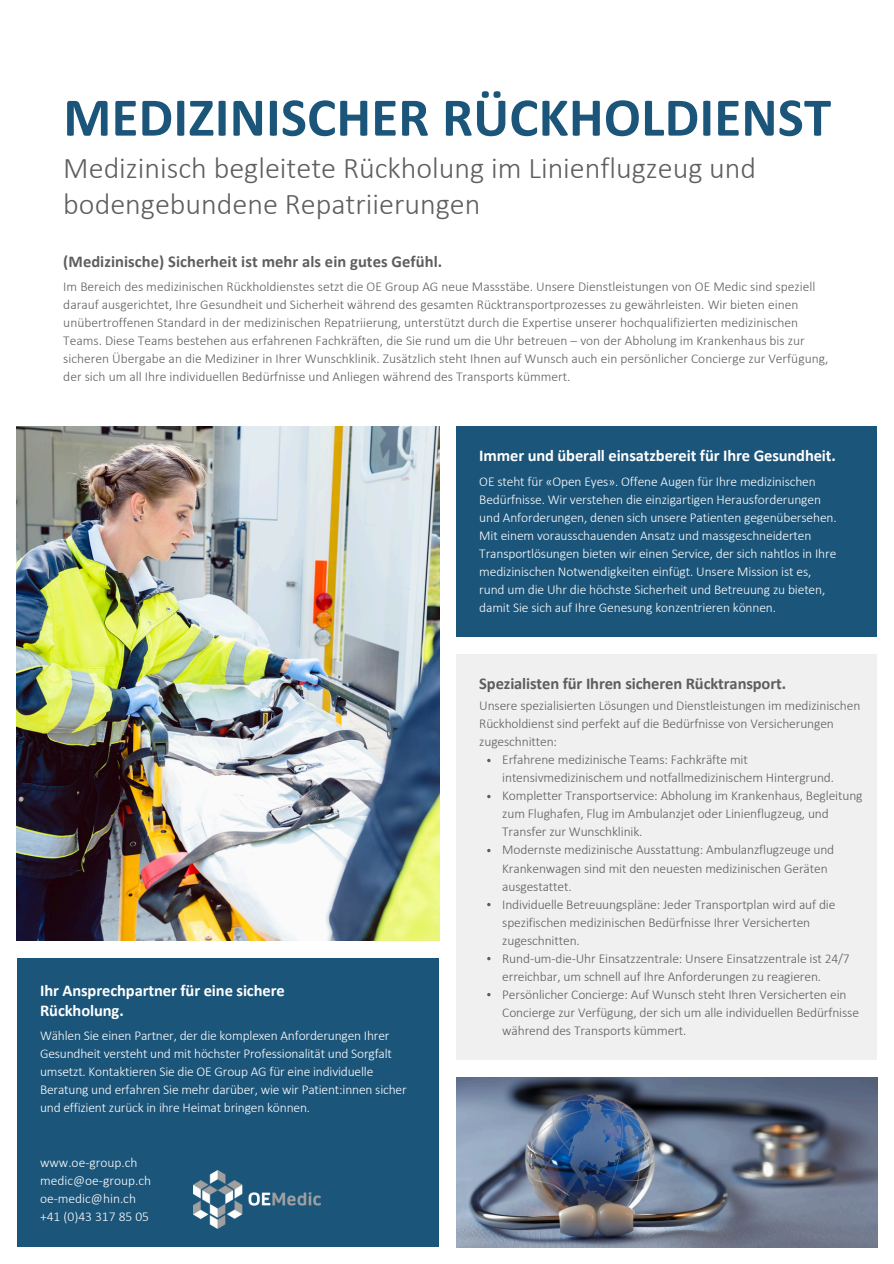
<style>
.page{position:relative;width:894px;height:1264px;background:#fff}
.page>*{position:absolute;margin:0;border:0;box-sizing:border-box;transform-origin:0 0}
.t1{font:700 54.9px "Calibri";letter-spacing:.005em;color:#1c557a}
.t2{font:300 30.15px/36px "Calibri";color:#5e5e5e}
.t3{font:700 16.5px "Calibri";letter-spacing:.005em;color:#5e5e5e}
.t4{font:700 16.5px/19.2px "Calibri";letter-spacing:-.005em;color:#fff}
.t5{font:300 13.5px/18px "Calibri";letter-spacing:-.01em;color:#5e5e5e}
.t6{font:300 13.5px/18px "Calibri";letter-spacing:-.01em;color:#fff}
</style>
<div class="page">
<div style="left:456px;top:426px;width:420px;height:211px;background:#1c557a"></div>
<div style="left:456px;top:654px;width:419px;height:406px;background:#f0f0f0"></div>
<img style="left:456px;top:1077px;width:420px;height:169px">
<img style="left:17px;top:426px;width:422px;height:514px">
<div style="left:17px;top:957px;width:422px;height:289px;background:#1c557a"></div>
<img style="left:193px;top:1170px;width:127px;height:58px">
<h3 class="t1" style="left:63px;top:94px;width:769px">MEDIZINISCHER RÜCKHOLDIENST</h3>
<p class="t2" style="left:63px;top:152px;width:694px">Medizinisch begleitete Rückholung im Linienflugzeug und bodengebundene Repatriierungen</p>
<p class="t3" style="left:63px;top:255px;width:380px">(Medizinische) Sicherheit ist mehr als ein gutes Gefühl.</p>
<h3 class="t5" style="left:63px;top:279px;width:766px">Im Bereich des medizinischen Rückholdienstes setzt die OE Group AG neue Massstäbe. Unsere Dienstleistungen von OE Medic sind speziell darauf ausgerichtet, Ihre Gesundheit und Sicherheit während des gesamten Rücktransportprozesses zu gewährleisten. Wir bieten einen unübertroffenen Standard in der medizinischen Repatriierung, unterstützt durch die Expertise unserer hochqualifizierten medizinischen Teams. Diese Teams bestehen aus erfahrenen Fachkräften, die Sie rund um die Uhr betreuen – von der Abholung im Krankenhaus bis zur sicheren Übergabe an die Mediziner in Ihrer Wunschklinik. Zusätzlich steht Ihnen auf Wunsch auch ein persönlicher Concierge zur Verfügung, der sich um all Ihre individuellen Bedürfnisse und Anliegen während des Transports kümmert.</h3>
<p class="t4" style="left:479px;top:447px;width:358px">Immer und überall einsatzbereit für Ihre Gesundheit.</p>
<p class="t6" style="left:479px;top:473px;width:343px">OE steht für «Open Eyes». Offene Augen für Ihre medizinischen<br>Bedürfnisse. Wir verstehen die einzigartigen Herausforderungen</p>
<p class="t6" style="left:479px;top:509px;width:359px">und Anforderungen, denen sich unsere Patienten gegenübersehen.</p>
<h3 class="t6" style="left:479px;top:527px;width:358px">Mit einem vorausschauenden Ansatz und massgeschneiderten<br>Transportlösungen bieten wir einen Service, der sich nahtlos in Ihre medizinischen Notwendigkeiten einfügt. Unsere Mission ist es,</h3>
<p class="t6" style="left:479px;top:581px;width:347px">rund um die Uhr die höchste Sicherheit und Betreuung zu bieten,</p>
<p class="t6" style="left:479px;top:599px;width:298px">damit Sie sich auf Ihre Genesung konzentrieren können.</p>
<p class="t4" style="left:40px;top:982px;width:246px">Ihr Ansprechpartner für eine sichere<br>Rückholung.</p>
<p class="t6" style="left:40px;top:1027px;width:368px">Wählen Sie einen Partner, der die komplexen Anforderungen Ihrer Gesundheit versteht und mit höchster Professionalität und Sorgfalt umsetzt. Kontaktieren Sie die OE Group AG für eine individuelle Beratung und erfahren Sie mehr darüber, wie wir Patient:innen sicher und effizient zurück in ihre Heimat bringen können.</p>
<p class="t6" style="left:40px;top:1154px;width:99px">www.oe-group.ch</p>
<p class="t6" style="left:40px;top:1172px;width:112px">medic@oe-group.ch</p>
<p class="t6" style="left:40px;top:1190px;width:97px">oe-medic@hin.ch</p>
<p class="t6" style="left:40px;top:1208px;width:110px">+41 (0)43 317 85 05</p>
<p class="t3" style="left:479px;top:676px;width:308px">Spezialisten für Ihren sicheren Rücktransport.</p>
<p class="t5" style="left:479px;top:698px;width:382px">Unsere spezialisierten Lösungen und Dienstleistungen im medizinischen<br>Rückholdienst sind perfekt auf die Bedürfnisse von Versicherungen zugeschnitten:</p>
<p class="t5" style="left:502px;top:752px;width:333px">Erfahrene medizinische Teams: Fachkräfte mit intensivmedizinischem und notfallmedizinischem Hintergrund.</p>
<p class="t5" style="left:502px;top:788px;width:362px">Kompletter Transportservice: Abholung im Krankenhaus, Begleitung zum Flughafen, Flug im Ambulanzjet oder Linienflugzeug, und<br>Transfer zur Wunschklinik.</p>
<p class="t5" style="left:502px;top:842px;width:333px">Modernste medizinische Ausstattung: Ambulanzflugzeuge und<br>Krankenwagen sind mit den neuesten medizinischen Geräten ausgestattet.</p>
<h3 class="t5" style="left:502px;top:896px;width:334px">Individuelle Betreuungspläne: Jeder Transportplan wird auf die spezifischen medizinischen Bedürfnisse Ihrer Versicherten zugeschnitten.</h3>
<p class="t5" style="left:502px;top:950px;width:349px">Rund-um-die-Uhr Einsatzzentrale: Unsere Einsatzzentrale ist 24/7 erreichbar, um schnell auf Ihre Anforderungen zu reagieren.</p>
<p class="t5" style="left:502px;top:986px;width:358px">Persönlicher Concierge: Auf Wunsch steht Ihren Versicherten ein<br>Concierge zur Verfügung, der sich um alle individuellen Bedürfnisse während des Transports kümmert.</p>
</div>
